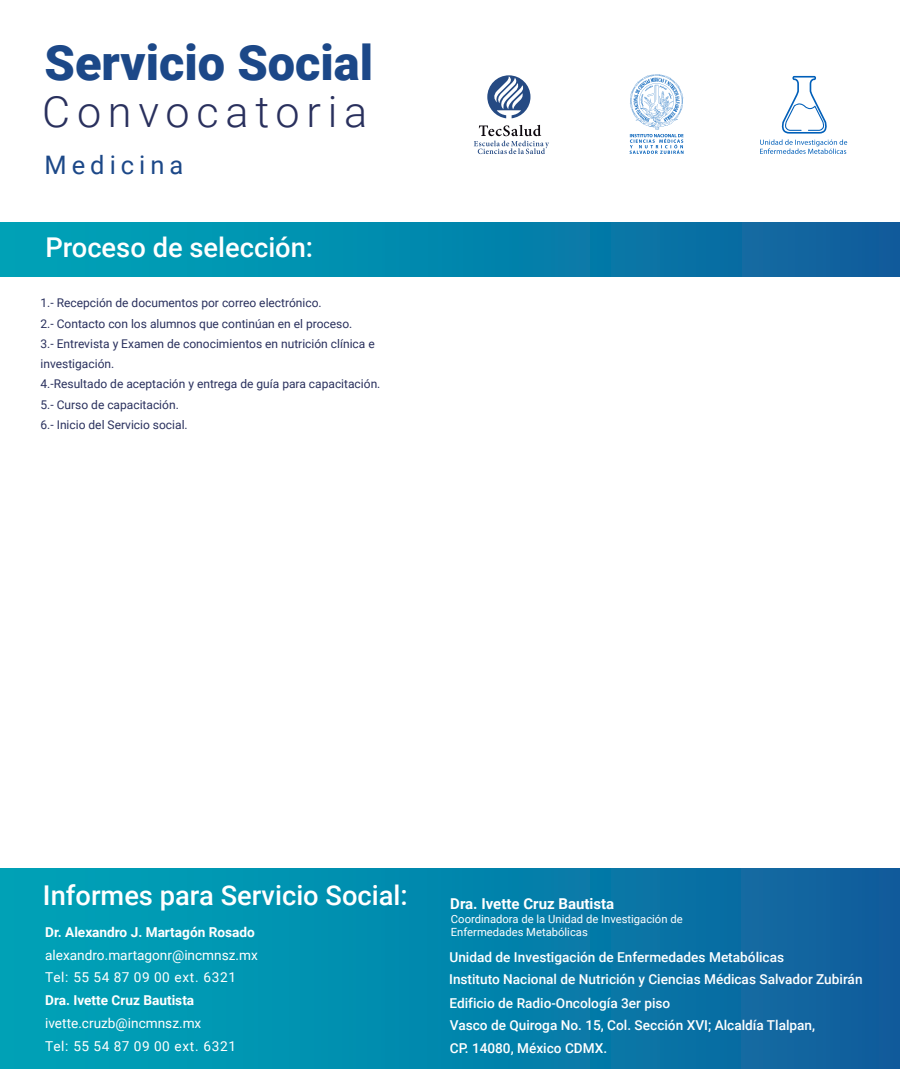
<style>
.page{position:relative;width:900px;height:1069px;background:#fff}
.page>*{position:absolute;margin:0;border:0;box-sizing:border-box;transform-origin:0 0}
.t1{font:900 48.75px "Roboto";color:#1c4888}
.t2{font:300 43.2px "Roboto";letter-spacing:.155em;color:#29305d}
.t3{font:500 27.3px "Roboto";color:#fff}
.t4{font:25.5px "Roboto";letter-spacing:.195em;color:#1c4888}
.t5{font:700 15px "Roboto";color:#fff}
.t6{font:500 13.65px/22.7px "Roboto";color:#fff}
.t7{font:13.65px/22.7px "Roboto";color:#fff}
.t8{font:700 13.65px "Roboto";color:#fff}
.t9{font:12px/20.2px "Roboto";color:#29305d}
.t10{font:11.25px/13.5px "Roboto";color:#fff}
</style>
<div class="page">
<svg style="left:474px;top:125px;width:75px;height:29px"></svg>
<svg style="left:487px;top:75px;width:43px;height:43px"></svg>
<svg style="left:630px;top:74px;width:53px;height:80px"></svg>
<div style="left:0;top:868px;width:900px;height:201px;background:linear-gradient(to right,#00a8b9,#0f5f9d)"></div>
<div style="left:0;top:222px;width:900px;height:55px;background:linear-gradient(to right,#00a8b9,#0f5f9d)"></div>
<svg style="left:760px;top:76px;width:87px;height:78px"></svg>
<h1 class="t1" style="left:45px;top:28px;width:330px">Servicio Social</h1>
<h2 class="t2" style="left:42px;top:81px;width:326px">Convocatoria</h2>
<h3 class="t4" style="left:45px;top:147px;width:140px">Medicina</h3>
<h3 class="t3" style="left:45px;top:228px;width:269px">Proceso de selección:</h3>
<h3 class="t3" style="left:41px;top:230px;width:137px">Requisitos:</h3>
<p class="t9" style="left:41px;top:293px;width:341px">1.- Recepción de documentos por correo electrónico.<br>2.- Contacto con los alumnos que continúan en el proceso.<br>3.- Entrevista y Examen de conocimientos en nutrición clínica e investigación.<br>4.-Resultado de aceptación y entrega de guía para capacitación.<br>5.- Curso de capacitación.<br>6.- Inicio del Servicio social.</p>
<h3 class="t3" style="left:43px;top:876px;width:366px">Informes para Servicio Social:</h3>
<p class="t8" style="left:45px;top:922px;width:211px">Dr. Alexandro J. Martagón Rosado</p>
<p class="t7" style="left:45px;top:943px;width:214px">alexandro.martagonr@incmnsz.mx<br>Tel: 55 54 87 09 00 ext. 6321</p>
<p class="t8" style="left:45px;top:991px;width:151px">Dra. Ivette Cruz Bautista</p>
<p class="t7" style="left:45px;top:1011px;width:192px">ivette.cruzb@incmnsz.mx<br>Tel: 55 54 87 09 00 ext. 6321</p>
<p class="t5" style="left:450px;top:893px;width:166px">Dra. Ivette Cruz Bautista</p>
<p class="t10" style="left:451px;top:912px;width:233px">Coordinadora de la Unidad de Investigación de<br>Enfermedades Metabólicas</p>
<p class="t6" style="left:449px;top:946px;width:415px;line-height:21.8px">Unidad de Investigación de Enfermedades Metabólicas<br>Instituto Nacional de Nutrición y Ciencias Médicas Salvador Zubirán</p>
<p class="t6" style="left:449px;top:991px;width:367px">Edificio de Radio-Oncología 3er piso<br>Vasco de Quiroga No. 15, Col. Sección XVI; Alcaldía Tlalpan,<br>CP. 14080, México CDMX.</p>
</div>
